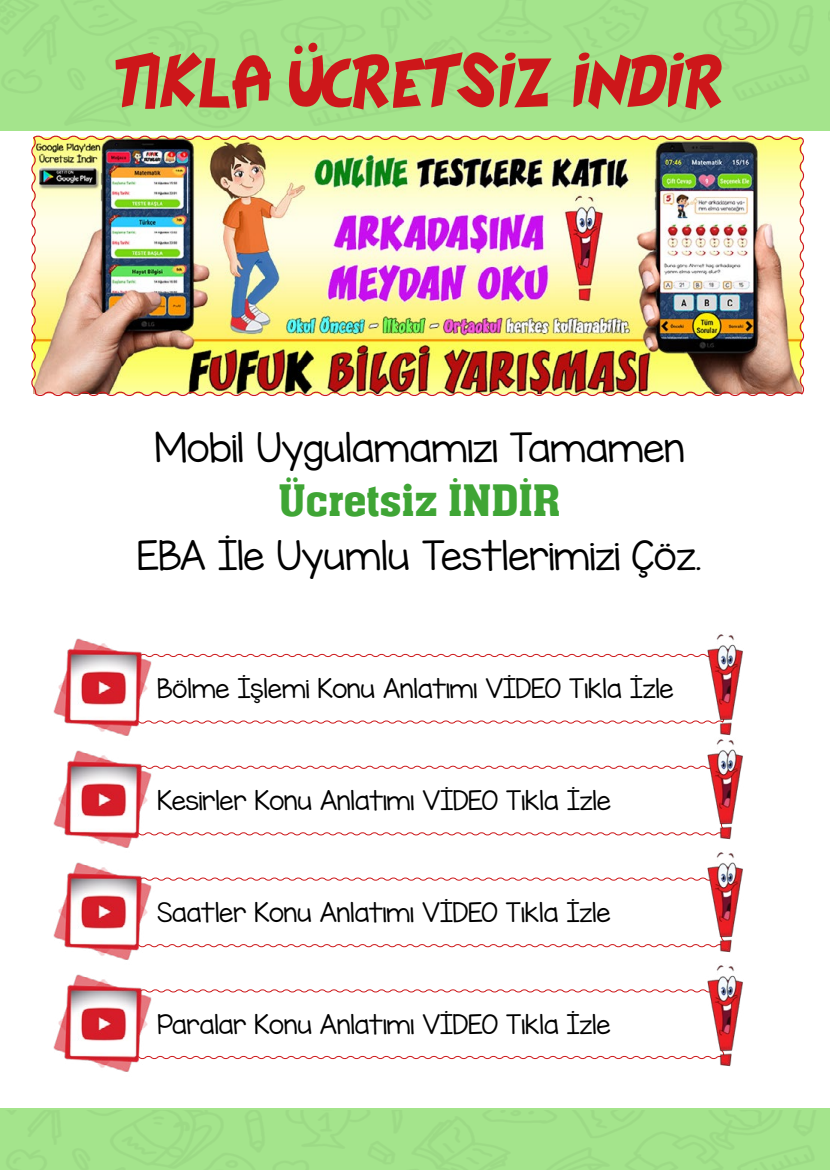
<style>
.page{position:relative;width:830px;height:1170px;background:#fff}
.page>*{position:absolute;margin:0;border:0;box-sizing:border-box;transform-origin:0 0}
.t1{font:72px "Pat Pa Cool";color:#cd171a}
.t2{font:45px "aka Chen";color:#3fa535}
.t3{font:36px "KG Miss Kindergarten";color:#000}
.t4{font:24px "KG Miss Kindergarten";color:#000}
</style>
<div class="page">
<div style="left:0;top:1108px;width:829px;height:61px;background:#a4e48c"></div>
<img style="left:31px;top:135px;width:774px;height:261px">
<svg style="left:157px;top:653px;width:538px;height:71px"></svg>
<img style="left:53px;top:638px;width:104px;height:434px">
<svg style="left:114px;top:764px;width:581px;height:72px"></svg>
<svg style="left:114px;top:876px;width:581px;height:72px"></svg>
<svg style="left:114px;top:988px;width:581px;height:71px"></svg>
<img style="left:695px;top:634px;width:48px;height:206px">
<img style="left:695px;top:852px;width:48px;height:101px">
<img style="left:695px;top:965px;width:48px;height:102px">
<h1 class="t1" style="left:115px;top:41px;width:610px">TlKLA ÜCRETSIZ INDIR</h1>
<h3 class="t3" style="left:155px;top:423px;width:530px">Mobil Uygulamamızı Tamamen</h3>
<h2 class="t2" style="left:278px;top:477px;width:284px">Ücretsiz İNDİR</h2>
<h3 class="t3" style="left:137px;top:531px;width:565px">EBA İle Uyumlu Testlerimizi Çöz.</h3>
<p class="t4" style="left:157px;top:672px;width:517px">Bölme İşlemi Konu Anlatımı VİDEO Tıkla İzle</p>
<p class="t4" style="left:157px;top:784px;width:454px">Kesirler Konu Anlatımı VİDEO Tıkla İzle</p>
<p class="t4" style="left:157px;top:896px;width:454px">Saatler Konu Anlatımı VİDEO Tıkla İzle</p>
<p class="t4" style="left:157px;top:1008px;width:454px">Paralar Konu Anlatımı VİDEO Tıkla İzle</p>
</div>
